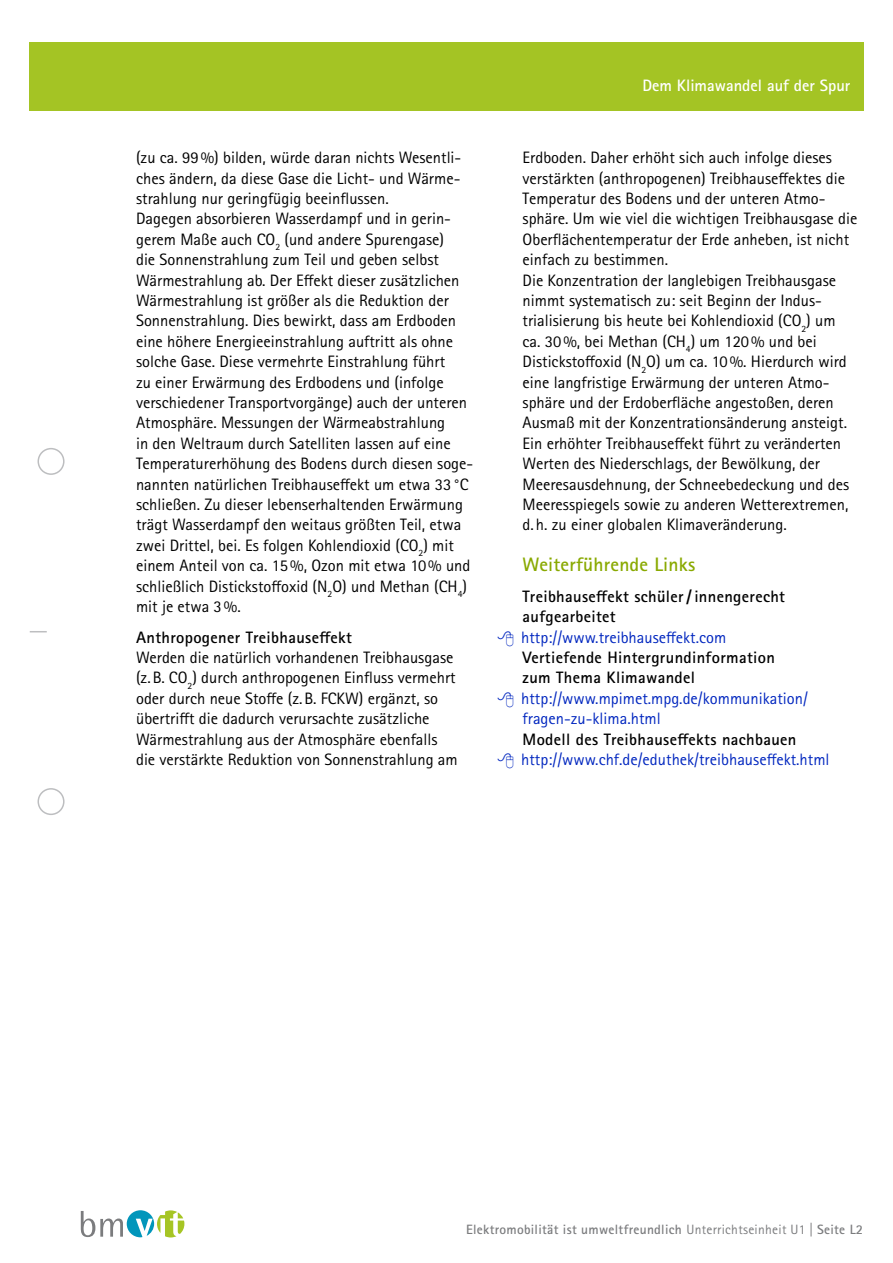
<style>
.page{position:relative;width:893px;height:1263px;background:#fff}
.page>*{position:absolute;margin:0;border:0;box-sizing:border-box;transform-origin:0 0}
.t1{font:700 19.5px "Rotis Sans Serif Std";letter-spacing:.01em;color:#89a900}
.t2{font:16.5px/20.4px "Rotis Sans Serif Std";color:#000}
.t3{font:700 16.5px/20.4px "Rotis Sans Serif Std";letter-spacing:.02em;color:#000}
.t4{font:16.5px/20.4px "Rotis Sans Serif Std";color:#0026bf}
.t5{font:700 16.5px "Rotis Sans Serif Std";color:#fff}
.t6{font:700 13.5px "Rotis Sans Serif Std";letter-spacing:.02em;color:#7b7c7e}
.s1{font-weight:400}
</style>
<div class="page">
<svg style="left:30px;top:631px;width:17px;height:1px"></svg>
<div style="left:38px;top:448px;width:27px;height:27px;border:2px solid #bdbec0;border-radius:50%"></div>
<div style="left:38px;top:788px;width:27px;height:27px;border:2px solid #bdbec0;border-radius:50%"></div>
<svg style="left:81px;top:1210px;width:103px;height:27px"></svg>
<div style="left:29px;top:43px;width:834px;height:68px;background:#a4c424"></div>
<p class="t2" style="left:136px;top:148px;width:339px">(zu ca. 99%) bilden, würde daran nichts Wesentli&shy;ches ändern, da diese Gase die Licht- und Wärme&shy;strahlung nur geringfügig beeinflussen.<br>Dagegen absorbieren Wasserdampf und in gerin&shy;gerem Maße auch CO<sub>2</sub> (und andere Spurengase)<br>die Sonnenstrahlung zum Teil und geben selbst Wärmestrahlung ab. Der Effekt dieser zusätzlichen Wärmestrahlung ist größer als die Reduktion der Sonnenstrahlung. Dies bewirkt, dass am Erdboden eine höhere Energieeinstrahlung auftritt als ohne solche Gase. Diese vermehrte Einstrahlung führt<br>zu einer Erwärmung des Erdbodens und (infolge verschiedener Transportvorgänge) auch der unteren Atmosphäre. Messungen der Wärmeabstrahlung<br>in den Weltraum durch Satelliten lassen auf eine Temperaturerhöhung des Bodens durch diesen soge&shy;nannten natürlichen Treibhauseffekt um etwa 33 °C schließen. Zu dieser lebenserhaltenden Erwärmung trägt Wasserdampf den weitaus größten Teil, etwa zwei Drittel, bei. Es folgen Kohlendioxid (CO<sub>2</sub>) mit einem Anteil von ca. 15%, Ozon mit etwa 10% und schließlich Distickstoffoxid (N<sub>2</sub>O) und Methan (CH<sub>4</sub>) mit je etwa 3%.</p>
<p class="t3" style="left:136px;top:627px;width:217px">Anthropogener Treibhauseffekt</p>
<p class="t2" style="left:136px;top:647px;width:323px">Werden die natürlich vorhandenen Treibhausgase (z.B. CO<sub>2</sub>) durch anthropogenen Einfluss vermehrt oder durch neue Stoffe (z.B. FCKW) ergänzt, so übertrifft die dadurch verursachte zusätzliche Wärmestrahlung aus der Atmosphäre ebenfalls die verstärkte Reduktion von Sonnenstrahlung am</p>
<p class="t5" style="left:642px;top:75px;width:210px">Dem Klimawandel auf der Spur</p>
<p class="t2" style="left:523px;top:148px;width:336px">Erdboden. Daher erhöht sich auch infolge dieses verstärkten (anthropogenen) Treibhauseffektes die Temperatur des Bodens und der unteren Atmo&shy;sphäre. Um wie viel die wichtigen Treibhausgase die Oberflächentemperatur der Erde anheben, ist nicht einfach zu bestimmen.<br>Die Konzentration der langlebigen Treibhausgase nimmt systematisch zu: seit Beginn der Indus&shy;trialisierung bis heute bei Kohlendioxid (CO<sub>2</sub>) um ca. 30%, bei Methan (CH<sub>4</sub>) um 120% und bei Distickstoffoxid (N<sub>2</sub>O) um ca. 10%. Hierdurch wird eine langfristige Erwärmung der unteren Atmo&shy;sphäre und der Erdoberfläche angestoßen, deren Ausmaß mit der Konzentrationsänderung ansteigt.<br>Ein erhöhter Treibhauseffekt führt zu veränderten Werten des Niederschlags, der Bewölkung, der Meeresausdehnung, der Schneebedeckung und des Meeresspiegels sowie zu anderen Wetterextremen, d. h. zu einer globalen Klimaveränderung.</p>
<p class="t1" style="left:523px;top:552px;width:174px">Weiterführende Links</p>
<p class="t3" style="left:523px;top:586px;width:264px">Treibhauseffekt schüler/ innengerecht aufgearbeitet</p>
<p class="t4" style="left:521px;top:627px;width:207px">http://www.treibhauseffekt.com</p>
<p class="t3" style="left:523px;top:647px;width:254px">Vertiefende Hintergrundinformation zum Thema Klimawandel</p>
<p class="t4" style="left:521px;top:688px;width:288px">http://www.mpimet.mpg.de/kommunikation/ fragen-zu-klima.html</p>
<p class="t3" style="left:523px;top:729px;width:275px">Modell des Treibhauseffekts nachbauen</p>
<p class="t4" style="left:521px;top:749px;width:310px">http://www.chf.de/eduthek/treibhauseffekt.html</p>
<p class="t6" style="left:466px;top:1221px;width:399px">Elektromobilität ist umweltfreundlich <span class="s1">Unterrichtseinheit U1 |</span> Seite L2</p>
</div>
